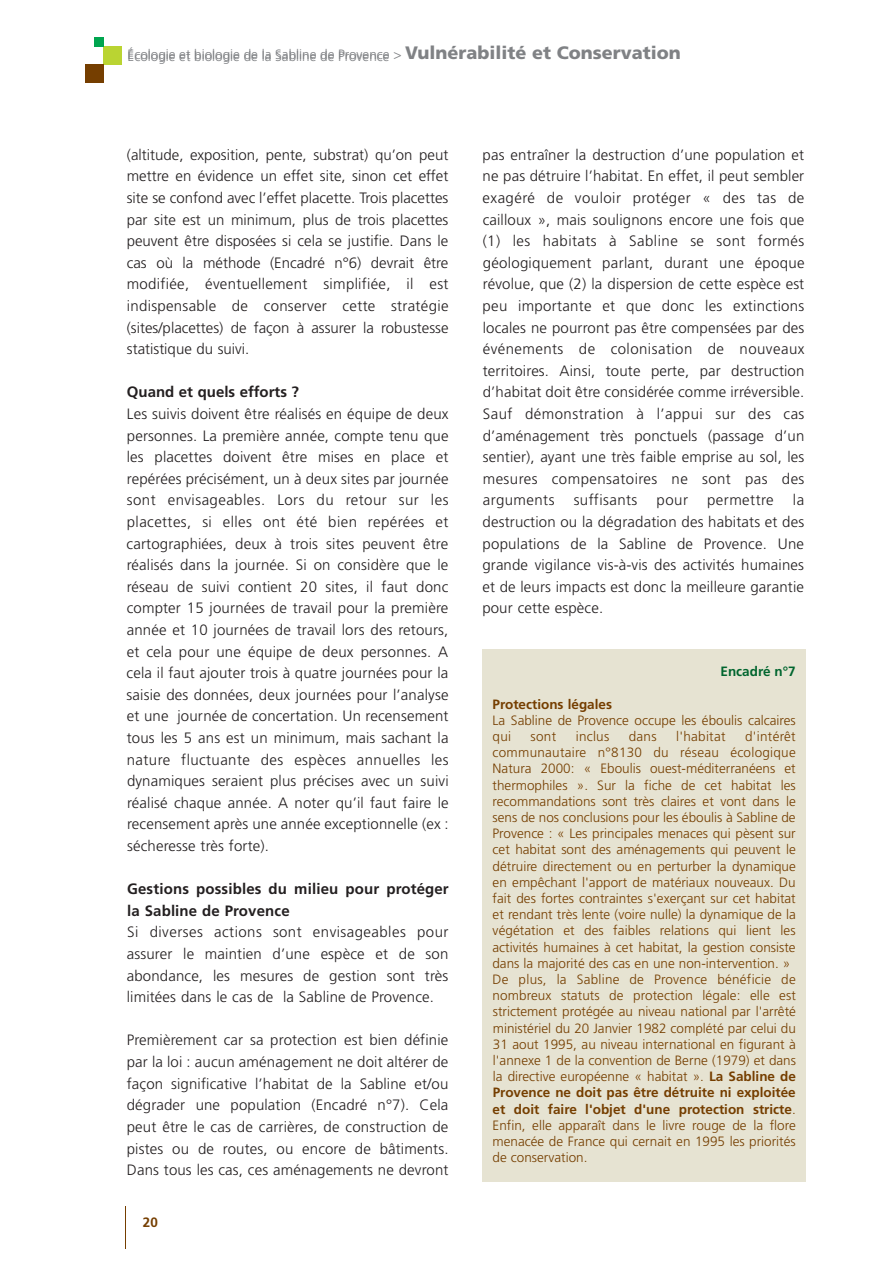
<style>
.page{position:relative;width:893px;height:1263px;background:#fff}
.page>*{position:absolute;margin:0;border:0;box-sizing:border-box;transform-origin:0 0}
.t1{font:900 18px "Frutiger LT Std";color:#808285}
.t2{font:300 15px/21.6px "Frutiger LT Std";letter-spacing:.01em;color:#231f20;text-align:justify}
.t3{font:300 15px "Frutiger LT Std";letter-spacing:.03em;color:#231f20}
.t4{font:300 13.5px/16.2px "Frutiger LT Std";color:#753e00}
.t5{font:300 13.5px "Frutiger";color:#808285}
.t6{font:700 13.5px "Frutiger LT Std";color:#00652e}
.t7{font:300 13.5px "Frutiger LT Std";letter-spacing:.02em;color:#753e00}
.t8{font:700 13.5px "Frutiger LT Std";color:#753e00}
.s1{font-weight:300;font-size:13.5px}
.s2{font-weight:700}
</style>
<div class="page">
<div style="left:103px;top:46px;width:18px;height:18px;background:#bad432"></div>
<div style="left:85px;top:64px;width:18px;height:18px;background:#753e00"></div>
<div style="left:94px;top:37px;width:9px;height:9px;background:#00a54f"></div>
<hr style="left:126px;top:1207px;width:1px;height:42px;background:#753e00">
<div style="left:483px;top:649px;width:323px;height:533px;background:#e6e3d2"></div>
<p class="t1" style="left:393px;top:46px;width:289px"><span class="s1">&gt;</span> Vulnérabilité et Conservation</p>
<p class="t5" style="left:128px;top:51px;width:264px">Écologie et biologie de la Sabline de Provence</p>
<p class="t2" style="left:127px;top:145px;width:323px">(altitude, exposition, pente, substrat) qu’on peut mettre en évidence un effet site, sinon cet effet site se confond avec l’effet placette. Trois placettes par site est un minimum, plus de trois placettes peuvent être disposées si cela se justifie. Dans le cas où la méthode (Encadré n°6) devrait être modifiée, éventuellement simplifiée, il est indispensable de conserver cette stratégie (sites/placettes) de façon à assurer la robustesse statistique du suivi.</p>
<p class="t2" style="left:127px;top:382px;width:324px;text-align:left"><span class="s2">Quand et quels efforts ?<br></span>Les suivis doivent être réalisés en équipe de deux personnes. La première année, compte tenu que les placettes doivent être mises en place et repérées précisément, un à deux sites par journée sont envisageables. Lors du retour sur les placettes, si elles ont été bien repérées et cartographiées, deux à trois sites peuvent être réalisés dans la journée. Si on considère que le réseau de suivi contient 20 sites, il faut donc compter 15 journées de travail pour la première année et 10 journées de travail lors des retours, et cela pour une équipe de deux personnes. A cela il faut ajouter trois à quatre journées pour la saisie des données, deux journées pour l’analyse et une journée de concertation. Un recensement tous les 5 ans est un minimum, mais sachant la nature fluctuante des espèces annuelles les dynamiques seraient plus précises avec un suivi réalisé chaque année. A noter qu’il faut faire le recensement après une année exceptionnelle (ex : sécheresse très forte).</p>
<p class="t2" style="left:127px;top:879px;width:324px;text-align:left"><span class="s2">Gestions possibles du milieu pour protéger la Sabline de Provence<br></span>Si diverses actions sont envisageables pour assurer le maintien d’une espèce et de son abondance, les mesures de gestion sont très limitées dans le cas de la Sabline de Provence.</p>
<p class="t2" style="left:127px;top:1030px;width:323px">Premièrement car sa protection est bien définie par la loi : aucun aménagement ne doit altérer de façon significative l’habitat de la Sabline et/ou dégrader une population (Encadré n°7). Cela peut être le cas de carrières, de construction de pistes ou de routes, ou encore de bâtiments.<br>Dans tous les cas, ces aménagements ne devront</p>
<p class="t8" style="left:143px;top:1216px;width:17px">20</p>
<p class="t2" style="left:483px;top:145px;width:323px">pas entraîner la destruction d’une population et ne pas détruire l’habitat. En effet, il peut sembler exagéré de vouloir protéger « des tas de cailloux », mais soulignons encore une fois que (1) les habitats à Sabline se sont formés géologiquement parlant, durant une époque révolue, que (2) la dispersion de cette espèce est peu importante et que donc les extinctions locales ne pourront pas être compensées par des événements de colonisation de nouveaux territoires. Ainsi, toute perte, par destruction d’habitat doit être considérée comme irréversible.<br>Sauf démonstration à l’appui sur des cas d’aménagement très ponctuels (passage d’un sentier), ayant une très faible emprise au sol, les mesures compensatoires ne sont pas des arguments</p>
<p class="t3" style="left:574px;top:494px;width:65px">suffisants</p>
<p class="t2" style="left:657px;top:490px;width:33px">pour</p>
<p class="t3" style="left:707px;top:494px;width:68px">permettre</p>
<p class="t2" style="left:482px;top:490px;width:323px;text-indent:311px">la destruction ou la dégradation des habitats et des populations de la Sabline de Provence. Une grande vigilance vis-à-vis des activités humaines et de leurs impacts est donc la meilleure garantie pour cette espèce.</p>
<p class="t6" style="left:720px;top:666px;width:77px">Encadré n°7</p>
<p class="t4" style="left:493px;top:697px;width:305px"><span class="s2">Protections légales<br></span>La Sabline de Provence occupe les éboulis calcaires qui</p>
<p class="t4" style="left:492px;top:729px;width:305px;text-indent:253px">d'intérêt communautaire n°8130 du réseau écologique Natura 2000: « Eboulis ouest-méditerranéens et thermophiles ». Sur la fiche de cet habitat les recommandations sont très claires et vont dans le sens de nos conclusions pour les éboulis à Sabline de Provence : « Les principales menaces qui pèsent sur cet habitat sont des aménagements qui peuvent le détruire directement ou en perturber la dynamique en empêchant l'apport de matériaux nouveaux. Du fait des fortes contraintes s'exerçant sur cet habitat et rendant très lente (voire nulle) la dynamique de la végétation et des faibles relations qui lient les activités humaines à cet habitat, la gestion consiste dans la majorité des cas en une non-intervention. » De plus, la Sabline de Provence bénéficie de nombreux statuts de protection légale: elle est strictement protégée au niveau national par l'arrêté ministériel du 20 Janvier 1982 complété par celui du 31 aout 1995, au niveau international en figurant à l'annexe 1 de la convention de Berne (1979) et dans la directive européenne « habitat ». <span class="s2">La Sabline de Provence ne doit pas être détruite ni exploitée et doit faire l'objet d'une protection stricte</span>.<br>Enfin, elle apparaît dans le livre rouge de la flore menacée de France qui cernait en 1995 les priorités de conservation.</p>
<p class="t4" style="left:531px;top:729px;width:27px">sont</p>
<p class="t4" style="left:576px;top:729px;width:35px">inclus</p>
<p class="t4" style="left:629px;top:729px;width:29px">dans</p>
<p class="t7" style="left:676px;top:731px;width:51px">l'habitat</p>
</div>
